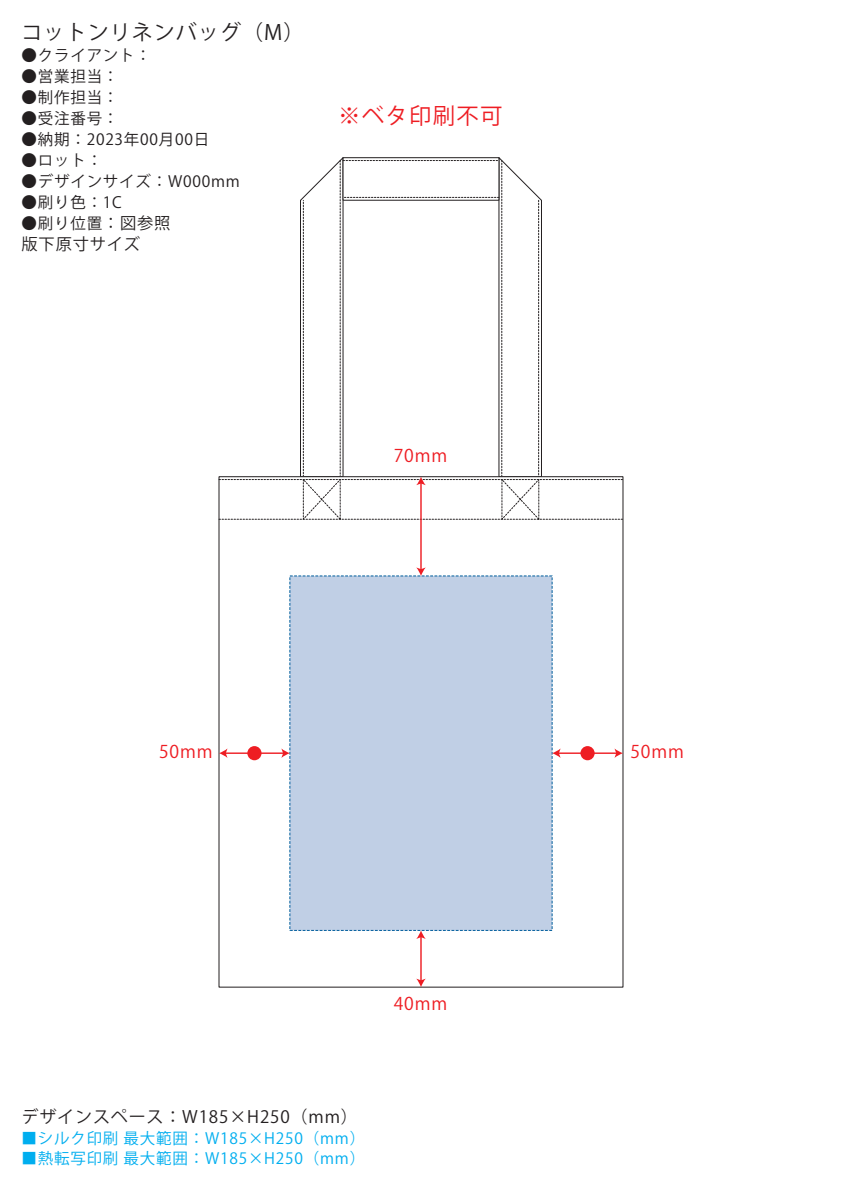
<style>
.page{position:relative;width:842px;height:1191px;background:#fff}
.page>*{position:absolute;margin:0;border:0;box-sizing:border-box;transform-origin:0 0}
.t1{font:22.5px "Koz Go Pro";letter-spacing:.05em;color:#ee1d23}
.t2{font:21px "Koz Go Pro";letter-spacing:.05em;color:#231f20}
.t3{font:17.5px "Koz Go Pro";letter-spacing:.05em;color:#ee1d23}
.t4{font:17px "Koz Go Pro";letter-spacing:.05em;color:#231f20}
.t5{font:16.25px "Koz Go Pro";letter-spacing:.05em;color:#231f20}
.t6{font:15.5px "Koz Go Pro";letter-spacing:.05em;color:#231f20}
.t7{font:15.5px "Koz Go Pro";letter-spacing:.05em;color:#00aeef}
.s1{font-size:16.25px}
</style>
<div class="page">
<div style="left:290px;top:576px;width:262px;height:354px;background:#c0cfe5"></div>
<hr style="left:420px;top:483px;width:2px;height:87px;background:#ee1d23">
<svg style="left:219px;top:157px;width:404px;height:363px"></svg>
<svg style="left:416px;top:567px;width:10px;height:9px"></svg>
<hr style="left:420px;top:936px;width:2px;height:45px;background:#ee1d23">
<svg style="left:416px;top:930px;width:10px;height:9px"></svg>
<svg style="left:416px;top:978px;width:10px;height:9px"></svg>
<hr style="left:225px;top:752px;width:59px;height:2px;background:#ee1d23">
<svg style="left:281px;top:748px;width:9px;height:10px"></svg>
<svg style="left:219px;top:748px;width:8px;height:10px"></svg>
<div style="left:247px;top:746px;width:14px;height:14px;background:#ee1d23;border-radius:50%"></div>
<hr style="left:558px;top:752px;width:59px;height:2px;background:#ee1d23">
<svg style="left:614px;top:748px;width:9px;height:10px"></svg>
<svg style="left:552px;top:748px;width:9px;height:10px"></svg>
<div style="left:580px;top:746px;width:15px;height:14px;background:#ee1d23;border-radius:50%"></div>
<h2 class="t2" style="left:22px;top:19px;width:284px">コットンリネンバッグ（M）</h2>
<p class="t6" style="left:22px;top:45px;width:131px">●クライアント：</p>
<p class="t6" style="left:22px;top:66px;width:98px">●営業担当：</p>
<p class="t6" style="left:22px;top:87px;width:98px">●制作担当：</p>
<p class="t6" style="left:22px;top:108px;width:98px">●受注番号：</p>
<p class="t6" style="left:22px;top:129px;width:189px">●納期：2023年00月00日</p>
<p class="t6" style="left:22px;top:150px;width:82px">●ロット：</p>
<p class="t6" style="left:22px;top:171px;width:220px">●デザインサイズ：W000mm</p>
<p class="t6" style="left:22px;top:192px;width:102px">●刷り色：1C</p>
<p class="t6" style="left:22px;top:213px;width:150px">●刷り位置<span class="s1">：図参照</span></p>
<p class="t5" style="left:22px;top:234px;width:120px">版下原寸サイズ</p>
<h1 class="t1" style="left:338px;top:101px;width:166px">※ベタ印刷不可</h1>
<p class="t3" style="left:394px;top:444px;width:55px">70mm</p>
<p class="t3" style="left:159px;top:740px;width:55px">50mm</p>
<p class="t3" style="left:630px;top:740px;width:55px">50mm</p>
<p class="t4" style="left:22px;top:1105px;width:338px">デザインスペース：W185×H250（mm）</p>
<p class="t7" style="left:22px;top:1128px;width:345px">■シルク印刷 最大範囲：W185×H250（mm）</p>
<p class="t7" style="left:22px;top:1148px;width:345px">■熱転写印刷 最大範囲：W185×H250（mm）</p>
<p class="t3" style="left:394px;top:992px;width:55px">40mm</p>
</div>
